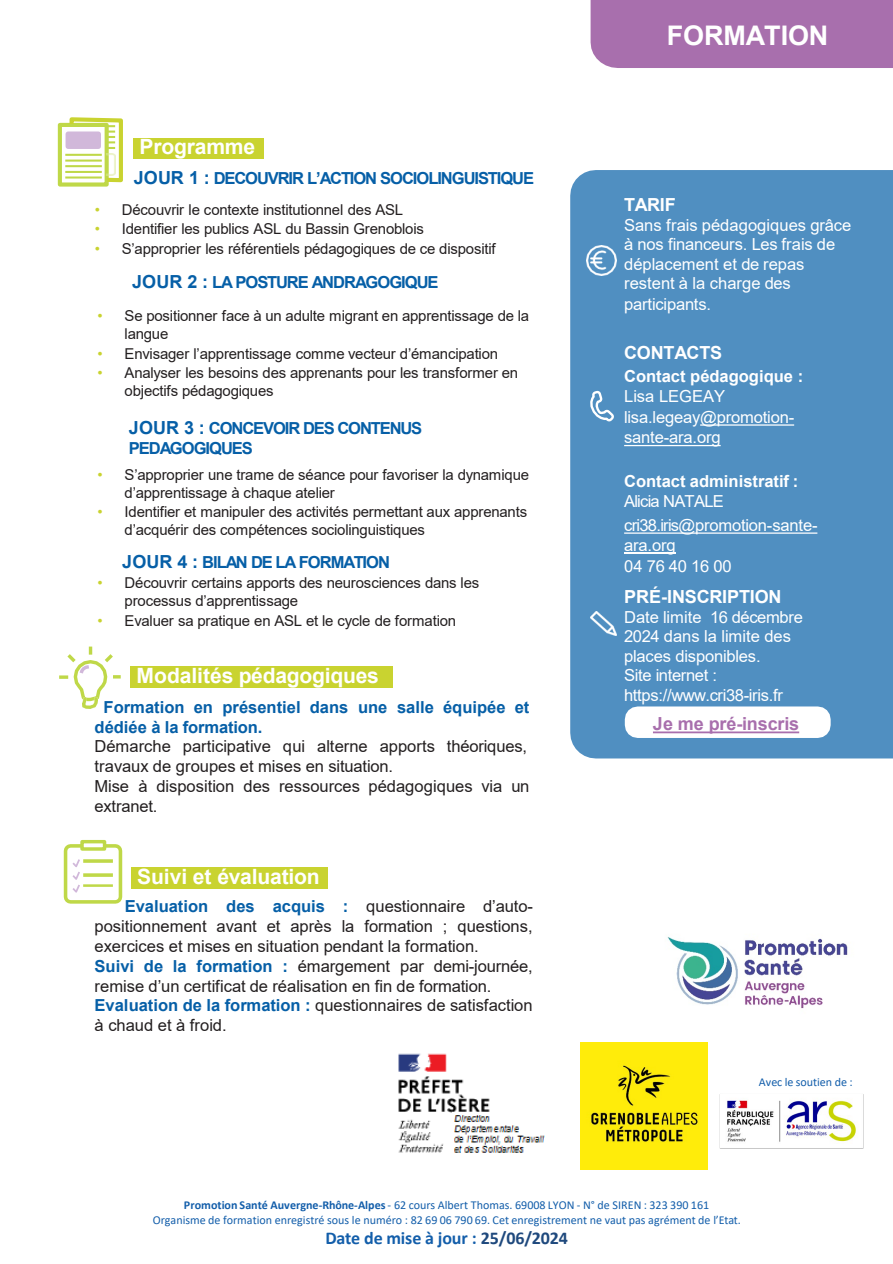
<style>
.page{position:relative;width:893px;height:1264px;background:#fff}
.page>*{position:absolute;margin:0;border:0;box-sizing:border-box;transform-origin:0 0}
.t1{font:700 27px "Arial";letter-spacing:-.005em;color:#fff}
.t2{font:700 21px "Arial";letter-spacing:-.01em;color:#fff}
.t3{font:700 18px "Arial";letter-spacing:-.01em;color:#fff}
.t4{font:700 18px "Calibri";letter-spacing:-.005em;color:#135eaa}
.t5{font:700 18px "Arial";letter-spacing:-.01em;color:#a86fad}
.t6{font:16.5px/19.8px "Arial";color:#231f20}
.t7{font:16.5px/19.5px "Arial";letter-spacing:-.01em;color:#fff}
.t8{font:700 16.5px/19.8px "Arial";letter-spacing:-.06em;color:#065fa7}
.t9{font:700 16.5px/19.8px "Arial";color:#065fa7}
.t10{font:700 16.5px/20.4px "Arial";color:#fff}
.t11{font:15px/18px "Arial";letter-spacing:-.015em;color:#231f20}
.t12{font:12px "Calibri";letter-spacing:-.005em;color:#135eaa}
.s1{font-size:18px}
.s2{color:#c9d330}
.s3{font-weight:700;color:#065fa7}
.s4{font-weight:700}
.s5{font-weight:400}
.s6{color:#1f497d}
</style>
<div class="page">
<img style="left:719px;top:1094px;width:145px;height:55px">
<div style="left:590px;top:0;width:302px;height:68px;background:#a86fad"></div>
<div style="left:570px;top:170px;width:322px;height:588px;background:#508fc1"></div>
<div style="left:134px;top:138px;width:130px;height:21px;background:#c9d330"></div>
<div style="left:58px;top:123px;width:51px;height:63px;border:4px solid #bfd848"></div>
<hr style="left:65px;top:154px;width:37px;height:2px;background:#bfd848">
<hr style="left:65px;top:159px;width:37px;height:2px;background:#bfd848">
<hr style="left:65px;top:165px;width:37px;height:2px;background:#bfd848">
<hr style="left:65px;top:171px;width:37px;height:2px;background:#bfd848">
<hr style="left:65px;top:176px;width:37px;height:2px;background:#bfd848">
<svg style="left:66px;top:117px;width:57px;height:67px"></svg>
<div style="left:130px;top:666px;width:262px;height:21px;background:#c9d330"></div>
<img style="left:83px;top:702px;width:14px;height:6px">
<svg style="left:59px;top:646px;width:62px;height:56px"></svg>
<div style="left:131px;top:867px;width:197px;height:21px;background:#c9d330"></div>
<div style="left:80px;top:839px;width:26px;height:11px;border:3px solid #bfd848"></div>
<svg style="left:63px;top:841px;width:60px;height:63px"></svg>
<hr style="left:83px;top:859px;width:30px;height:3px;background:#bfd848">
<hr style="left:83px;top:873px;width:30px;height:3px;background:#bfd848">
<svg style="left:700px;top:424px;width:94px;height:1px"></svg>
<svg style="left:624px;top:445px;width:96px;height:1px"></svg>
<svg style="left:624px;top:532px;width:193px;height:1px"></svg>
<hr style="left:624px;top:552px;width:51px;height:2px;background:#fff">
<svg style="left:624px;top:706px;width:206px;height:31px"></svg>
<img style="left:587px;top:246px;width:29px;height:29px">
<svg style="left:589px;top:389px;width:26px;height:33px"></svg>
<img style="left:590px;top:611px;width:26px;height:24px">
<img style="left:580px;top:1042px;width:127px;height:127px">
<img style="left:398px;top:1053px;width:147px;height:100px">
<img style="left:667px;top:937px;width:181px;height:72px">
<p class="t2" style="left:139px;top:132px;width:117px">Programme</p>
<p class="t8" style="left:134px;top:168px;width:402px"><span class="s1">JOUR 1 :</span> DECOUVRIR L’ACTION SOCIOLINGUISTIQUE</p>
<p class="t11" style="left:95px;top:200px;width:310px"><span class="s2">•</span> Découvrir le contexte institutionnel des ASL</p>
<p class="t11" style="left:95px;top:220px;width:330px"><span class="s2">•</span> Identifier les publics ASL du Bassin Grenoblois</p>
<p class="t11" style="left:95px;top:240px;width:402px"><span class="s2">•</span> S’approprier les référentiels pédagogiques de ce dispositif</p>
<p class="t8" style="left:132px;top:272px;width:308px"><span class="s1">JOUR 2 :</span> LA POSTURE ANDRAGOGIQUE</p>
<p class="t11" style="left:125px;top:307px;width:406px;text-indent:-27px"><span class="s2">•</span> Se positionner face à un adulte migrant en apprentissage de la langue</p>
<p class="t11" style="left:98px;top:344px;width:402px"><span class="s2">•</span> Envisager l’apprentissage comme vecteur d’émancipation</p>
<p class="t11" style="left:125px;top:364px;width:395px;text-indent:-27px"><span class="s2">•</span> Analyser les besoins des apprenants pour les transformer en objectifs pédagogiques</p>
<p class="t8" style="left:129px;top:418px;width:295px"><span class="s1">JOUR 3 :</span> CONCEVOIR DES CONTENUS<br>PEDAGOGIQUES</p>
<p class="t11" style="left:125px;top:465px;width:406px;text-indent:-27px"><span class="s2">•</span> S’approprier une trame de séance pour favoriser la dynamique d’apprentissage à chaque atelier</p>
<p class="t11" style="left:125px;top:503px;width:404px;text-indent:-27px"><span class="s2">•</span> Identifier et manipuler des activités permettant aux apprenants d’acquérir des compétences sociolinguistiques</p>
<p class="t8" style="left:122px;top:552px;width:269px"><span class="s1">JOUR 4 :</span> BILAN DE LA FORMATION</p>
<p class="t11" style="left:125px;top:573px;width:356px;text-indent:-27px"><span class="s2">•</span> Découvrir certains apports des neurosciences dans les processus d’apprentissage</p>
<p class="t11" style="left:98px;top:611px;width:360px"><span class="s2">•</span> Evaluer sa pratique en ASL et le cycle de formation</p>
<p class="t2" style="left:136px;top:660px;width:244px">Modalités pédagogiques</p>
<p class="t9" style="left:95px;top:697px;width:436px;text-indent:9px">Formation en présentiel dans une salle équipée et dédiée à la formation.</p>
<p class="t6" style="left:95px;top:736px;width:434px">Démarche participative qui alterne apports théoriques, travaux de groupes et mises en situation.</p>
<p class="t6" style="left:95px;top:776px;width:436px">Mise à disposition des ressources pédagogiques via un extranet.</p>
<p class="t2" style="left:137px;top:861px;width:184px">Suivi et évaluation</p>
<p class="t6" style="left:95px;top:896px;width:440px;text-align:justify;text-indent:30px"><span class="s3">Evaluation des acquis :</span> questionnaire d’auto&shy;positionnement avant et après la formation ; questions, exercices et mises en situation pendant la formation.</p>
<p class="t6" style="left:95px;top:955px;width:440px"><span class="s3">Suivi de la formation :</span> émargement par demi-journée, remise d’un certificat de réalisation en fin de formation.</p>
<p class="t6" style="left:95px;top:995px;width:439px"><span class="s3">Evaluation de la formation :</span> questionnaires de satisfaction à chaud et à froid.</p>
<p class="t1" style="left:666px;top:16px;width:163px">FORMATION</p>
<p class="t3" style="left:624px;top:192px;width:53px">TARIF</p>
<p class="t7" style="left:624px;top:215px;width:228px">Sans frais pédagogiques grâce à nos financeurs. Les frais de déplacement et de repas restent à la charge des</p>
<p class="t7" style="left:624px;top:295px;width:89px">participants.</p>
<p class="t3" style="left:624px;top:340px;width:100px">CONTACTS</p>
<p class="t7" style="left:624px;top:366px;width:181px;line-height:20.4px"><span class="s4">Contact pédagogique :<br></span>Lisa LEGEAY lisa.legeay@promotion&shy;sante-ara.org</p>
<p class="t10" style="left:624px;top:471px;width:175px">Contact administratif :<br><span class="s5">Alicia NATALE</span></p>
<p class="t7" style="left:624px;top:514px;width:195px;line-height:20.4px">cri38.iris@promotion-sante&shy;ara.org<br>04 76 40 16 00</p>
<p class="t3" style="left:624px;top:583px;width:159px">PRÉ-INSCRIPTION</p>
<p class="t7" style="left:624px;top:606px;width:180px">Date limite 16 décembre<br>2024 dans la limite des places disponibles.</p>
<p class="t7" style="left:624px;top:665px;width:160px">Site internet : https://www.cri38-iris.fr</p>
<p class="t5" style="left:653px;top:710px;width:148px">Je me pré-inscris</p>
<p class="t12" style="left:758px;top:1073px;width:95px">Avec le soutien de :</p>
<p class="t12" style="left:184px;top:1196px;width:527px"><span class="s4">Promotion Santé Auvergne-Rhône-Alpes</span> - 62 cours Albert Thomas. 69008 LYON - N° de SIREN : 323 390 161</p>
<p class="t12" style="left:153px;top:1210px;width:589px">Organisme de formation enregistré sous le numéro : 82 69 06 790 69. Cet enregistrement ne vaut pas agrément de l’Etat.</p>
<p class="t4" style="left:325px;top:1224px;width:244px">Date de mise à jour : <span class="s6">25/06/2024</span></p>
</div>
